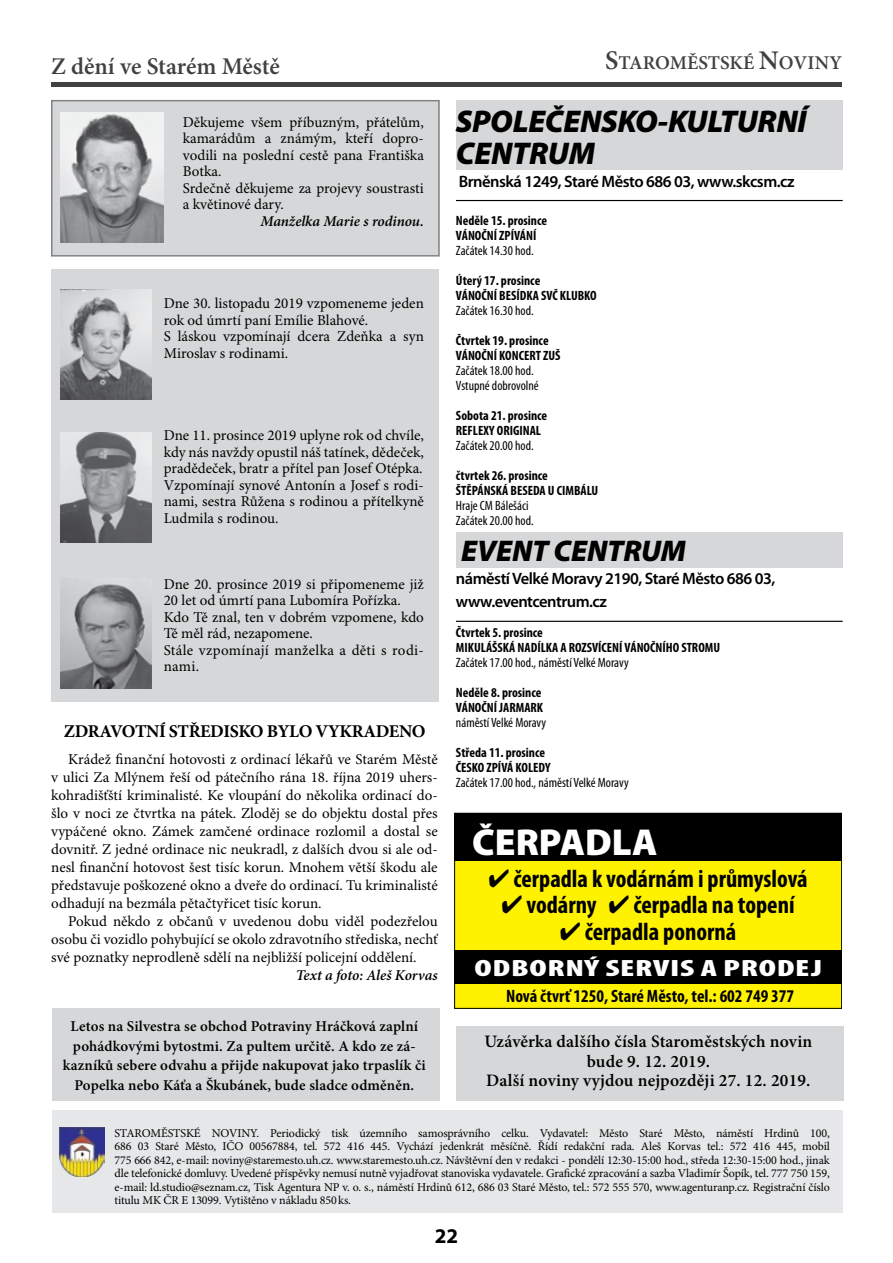
<style>
.page{position:relative;width:893px;height:1263px;background:#fff}
.page>*{position:absolute;margin:0;border:0;box-sizing:border-box;transform-origin:0 0}
.t1{font:900 37.65px "Myriad Pro";color:#fff}
.t2{font:italic 900 31.5px/31.5px "Myriad Pro";letter-spacing:-.01em;color:#000}
.t3{font:italic 900 30px "Myriad Pro";letter-spacing:-.01em;color:#000}
.t4{font:700 condensed 24.9px "Myriad Pro";color:#000}
.t5{font:600 24px "Minion Pro";letter-spacing:-.005em;color:#414042}
.t6{font:900 condensed 23.7px "Myriad Pro";letter-spacing:.02em;color:#fff;scale:1.47 1}
.t7{font:700 21px "Myriad Pro";color:#000}
.t8{font:600 19.5px "Minion Pro";color:#414042}
.t9{font:700 condensed 18px "Myriad Pro";color:#000}
.t10{font:700 18px "Minion Pro";letter-spacing:-.02em;color:#000}
.t11{font:600 17.55px/19.5px "Minion Pro";letter-spacing:.01em;color:#000;text-align:center}
.t12{font:600 16.5px/23.1px "Myriad Pro";letter-spacing:-.03em;color:#000}
.t13{font:15px/16.5px "Minion Pro";color:#000}
.t14{font:600 15px/19.5px "Minion Pro";letter-spacing:.01em;color:#000;text-align:center}
.t15{font:italic 600 15px "Minion Pro";letter-spacing:-.005em;color:#000}
.t16{font:700 condensed 13.5px/15px "Myriad Pro";color:#000}
.t17{font:condensed 13.5px/15px "Myriad Pro";color:#000}
.t18{font:12px/13.5px "Minion Pro";letter-spacing:-.01em;color:#000;text-align:justify}
.s1{font-size:27px}
</style>
<div class="page">
<div style="left:51px;top:100px;width:389px;height:157px;background:#d5d7d8;border:2px solid #808285"></div>
<div style="left:456px;top:1026px;width:388px;height:75px;background:#d5d7d8"></div>
<div style="left:53px;top:1008px;width:387px;height:93px;background:#d5d7d8"></div>
<div style="left:52px;top:1111px;width:791px;height:102px;background:#e6e7e8"></div>
<hr style="left:456px;top:200px;width:387px;height:1px;background:#000">
<hr style="left:456px;top:621px;width:387px;height:1px;background:#000">
<div style="left:456px;top:101px;width:387px;height:69px;background:#d5d7d8"></div>
<div style="left:456px;top:532px;width:387px;height:35px;background:#d5d7d8"></div>
<div style="left:52px;top:269px;width:387px;height:433px;background:#d5d7d8"></div>
<img style="left:60px;top:113px;width:104px;height:129px">
<img style="left:60px;top:289px;width:91px;height:111px">
<img style="left:60px;top:432px;width:91px;height:111px">
<img style="left:60px;top:584px;width:91px;height:105px">
<div style="left:51px;top:82px;width:791px;height:5px;background:#414042"></div>
<img style="left:60px;top:1128px;width:44px;height:49px">
<div style="left:454px;top:984px;width:388px;height:25px;background:#fff200"></div>
<div style="left:454px;top:861px;width:388px;height:90px;background:#fff200"></div>
<div style="left:454px;top:951px;width:388px;height:33px;background:#000"></div>
<div style="left:454px;top:813px;width:388px;height:48px;background:#000"></div>
<div style="left:454px;top:813px;width:388px;height:196px;border:1px solid #000"></div>
<h3 class="t5" style="left:51px;top:50px;width:230px">Z dění ve Starém Městě</h3>
<h3 class="t8" style="left:605px;top:50px;width:238px"><span class="s1">S</span>TAROMĚSTSKÉ <span class="s1">N</span>OVINY</h3>
<p class="t13" style="left:183px;top:115px;width:243px">Děkujeme všem příbuzným, přátelům, kamarádům a známým, kteří dopro&shy;vodili na poslední cestě pana Františka<br>Botka.<br>Srdečně děkujeme za projevy soustrasti a květinové dary.</p>
<p class="t15" style="left:260px;top:211px;width:165px">Manželka Marie s rodinou.</p>
<p class="t13" style="left:164px;top:296px;width:262px">Dne 30. listopadu 2019 vzpomeneme jeden rok od úmrtí paní Emílie Blahové.<br>S láskou vzpomínají dcera Zdeňka a syn Miroslav s rodinami.</p>
<p class="t13" style="left:164px;top:428px;width:262px;text-align:justify">Dne 11. prosince 2019 uplyne rok od chvíle, kdy nás navždy opustil náš tatínek, dědeček, pradědeček, bratr a přítel pan Josef Otépka.<br>Vzpomínají synové Antonín a Josef s rodi&shy;nami, sestra Růžena s rodinou a přítelkyně Ludmila s rodinou.</p>
<p class="t13" style="left:164px;top:576px;width:262px">Dne 20. prosince 2019 si připomeneme již<br>20 let od úmrtí pana Lubomíra Pořízka.<br>Kdo Tě znal, ten v dobrém vzpomene, kdo<br>Tě měl rád, nezapomene.<br>Stále vzpomínají manželka a děti s rodi&shy;nami.</p>
<p class="t10" style="left:64px;top:718px;width:363px">ZDRAVOTNÍ STŘEDISKO BYLO VYKRADENO</p>
<p class="t13" style="left:51px;top:750px;width:388px;line-height:18px;text-align:justify;text-indent:17px">Krádež finanční hotovosti z ordinací lékařů ve Starém Městě v ulici Za Mlýnem řeší od pátečního rána 18. října 2019 uhers&shy;kohradišťští kriminalisté. Ke vloupání do několika ordinací do&shy;šlo v noci ze čtvrtka na pátek. Zloděj se do objektu dostal přes vypáčené okno. Zámek zamčené ordinace rozlomil a dostal se dovnitř. Z jedné ordinace nic neukradl, z dalších dvou si ale od&shy;nesl finanční hotovost šest tisíc korun. Mnohem větší škodu ale představuje poškozené okno a dveře do ordinací. Tu kriminalisté odhadují na bezmála pětačtyřicet tisíc korun.</p>
<p class="t13" style="left:51px;top:912px;width:388px;line-height:18px;text-align:justify;text-indent:17px">Pokud někdo z občanů v uvedenou dobu viděl podezřelou osobu či vozidlo pohybující se okolo zdravotního střediska, nechť své poznatky neprodleně sdělí na nejbližší policejní oddělení.</p>
<p class="t15" style="left:296px;top:964px;width:143px">Text a foto: Aleš Korvas</p>
<h2 class="t2" style="left:456px;top:106px;width:352px">SPOLEČENSKO-KULTURNÍ<br>CENTRUM</h2>
<p class="t12" style="left:459px;top:170px;width:337px">Brněnská 1249, Staré Město 686 03, www.skcsm.cz</p>
<p class="t16" style="left:456px;top:213px;width:93px">Neděle 15. prosince<br>VÁNOČNÍ ZPÍVÁNÍ</p>
<p class="t17" style="left:456px;top:243px;width:79px">Začátek 14.30 hod.</p>
<p class="t16" style="left:456px;top:273px;width:142px">Úterý 17. prosince<br>VÁNOČNÍ BESÍDKA SVČ KLUBKO</p>
<p class="t17" style="left:456px;top:303px;width:79px">Začátek 16.30 hod.</p>
<p class="t16" style="left:456px;top:333px;width:106px">Čtvrtek 19. prosince<br>VÁNOČNÍ KONCERT ZUŠ</p>
<p class="t17" style="left:456px;top:363px;width:84px">Začátek 18.00 hod.<br>Vstupné dobrovolné</p>
<p class="t16" style="left:456px;top:408px;width:93px">Sobota 21. prosince<br>REFLEXY ORIGINAL</p>
<p class="t17" style="left:456px;top:438px;width:79px">Začátek 20.00 hod.</p>
<p class="t16" style="left:456px;top:468px;width:144px">čtvrtek 26. prosince<br>ŠTĚPÁNSKÁ BESEDA U CIMBÁLU</p>
<p class="t17" style="left:456px;top:498px;width:79px">Hraje CM Bálešáci<br>Začátek 20.00 hod.</p>
<h3 class="t3" style="left:461px;top:534px;width:226px">EVENT CENTRUM</h3>
<p class="t12" style="left:456px;top:567px;width:321px">náměstí Velké Moravy 2190, Staré Město 686 03, www.eventcentrum.cz</p>
<p class="t16" style="left:456px;top:626px;width:266px">Čtvrtek 5. prosince<br>MIKULÁŠSKÁ NADÍLKA A ROZSVÍCENÍ VÁNOČNÍHO STROMU</p>
<p class="t17" style="left:456px;top:656px;width:174px">Začátek 17.00 hod., náměstí Velké Moravy</p>
<p class="t16" style="left:456px;top:686px;width:89px">Neděle 8. prosince<br>VÁNOČNÍ JARMARK</p>
<p class="t17" style="left:456px;top:716px;width:92px">náměstí Velké Moravy</p>
<p class="t16" style="left:456px;top:746px;width:96px">Středa 11. prosince<br>ČESKO ZPÍVÁ KOLEDY</p>
<p class="t17" style="left:456px;top:776px;width:174px">Začátek 17.00 hod., náměstí Velké Moravy</p>
<h1 class="t1" style="left:472px;top:817px;width:187px">ČERPADLA</h1>
<h3 class="t4" style="left:488px;top:863px;width:321px">✔ čerpadla k vodárnám i průmyslová</h3>
<h3 class="t4" style="left:502px;top:889px;width:294px">✔ vodárny ✔ čerpadla na topení</h3>
<h3 class="t4" style="left:560px;top:916px;width:178px">✔ čerpadla ponorná</h3>
<h3 class="t6" style="left:475px;top:954px;width:238px">ODBORNÝ SERVIS A PRODEJ</h3>
<p class="t9" style="left:506px;top:985px;width:290px">Nová čtvrť 1250, Staré Město, tel.: 602 749 377</p>
<p class="t14" style="left:63px;top:1017px;width:364px">Letos na Silvestra se obchod Potraviny Hráčková zaplní pohádkovými bytostmi. Za pultem určitě. A kdo ze zá&shy;kazníků sebere odvahu a přijde nakupovat jako trpaslík či Popelka nebo Káťa a Škubánek, bude sladce odměněn.</p>
<p class="t18" style="left:115px;top:1126px;width:717px">STAROMĚSTSKÉ NOVINY. Periodický tisk územního samosprávního celku. Vydavatel: Město Staré Město, náměstí Hrdinů 100, 686 03 Staré Město, IČO 00567884, tel. 572 416 445. Vychází jedenkrát měsíčně. Řídí redakční rada. Aleš Korvas tel.: 572 416 445, mobil 775 666 842, e-mail: noviny@staremesto.uh.cz. www.staremesto.uh.cz. Návštěvní den v redakci - pondělí 12:30-15:00 hod., středa 12:30-15:00 hod., jinak dle telefonické domluvy. Uvedené příspěvky nemusí nutně vyjadřovat stanoviska vydavatele. Grafické zpracování a sazba Vladimír Šopík, tel. 777 750 159, e-mail: ld.studio@seznam.cz, Tisk Agentura NP v. o. s., náměstí Hrdinů 612, 686 03 Staré Město, tel.: 572 555 570, www.agenturanp.cz. Registrační číslo titulu MK ČR E 13099. Vytištěno v nákladu 850ks.</p>
<p class="t11" style="left:484px;top:1032px;width:329px">Uzávěrka dalšího čísla Staroměstských novin bude 9. 12. 2019.<br>Další noviny vyjdou nejpozději 27. 12. 2019.</p>
<h3 class="t7" style="left:435px;top:1224px;width:25px">22</h3>
</div>
